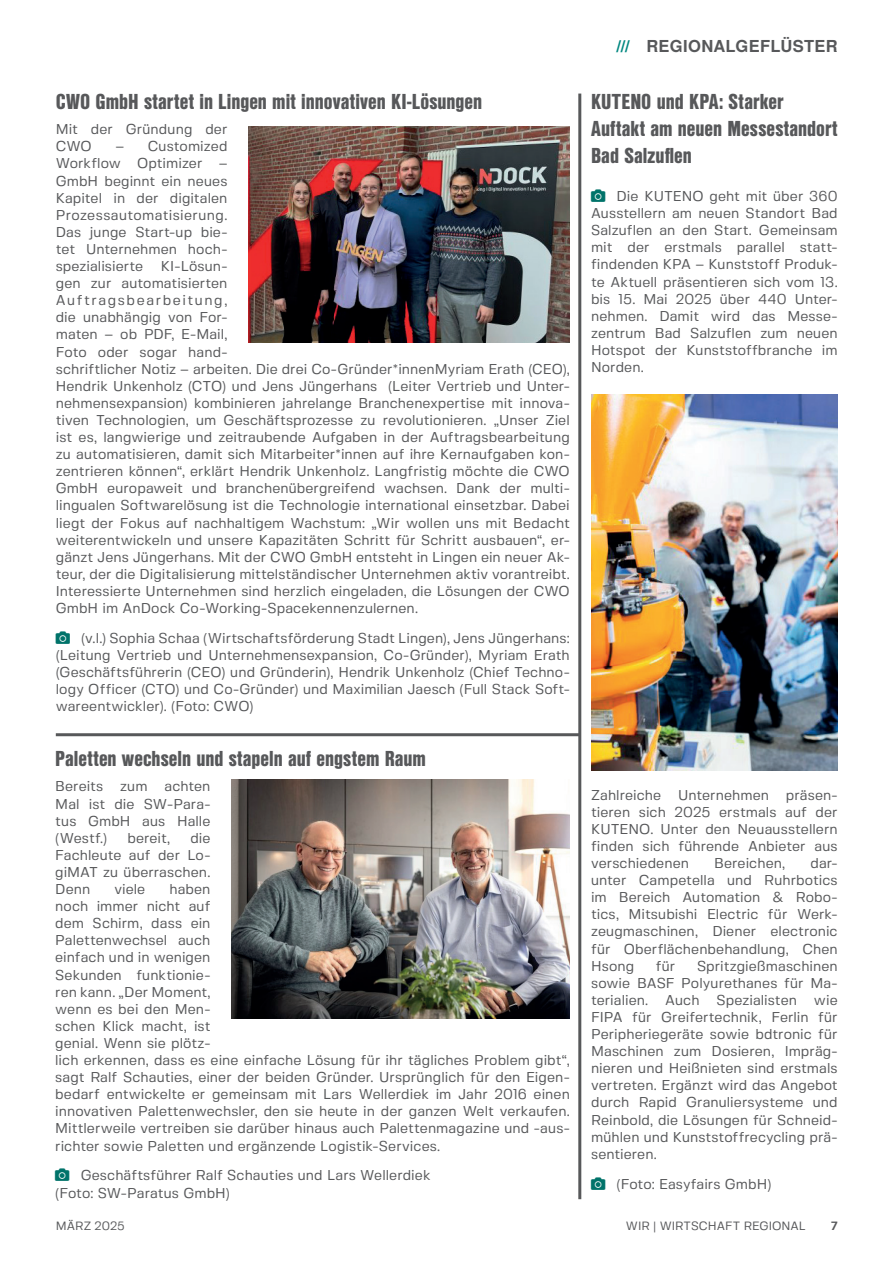
<style>
.page{position:relative;width:893px;height:1263px;background:#fff}
.page>*{position:absolute;margin:0;border:0;box-sizing:border-box;transform-origin:0 0}
.t1{font:900 21px/27px "Nimbus San Con L";color:#57585a}
.t2{font:700 16.5px "Te X Gyre Heros";letter-spacing:.02em;color:#57585a}
.t3{font:14.25px/17.1px "Fivo Sans";letter-spacing:.005em;color:#57585a;text-align:justify}
.t4{font:12px "Fivo Sans";color:#57585a}
.t5{font:700 12px "Fivo Sans";color:#57585a}
.s1{color:#008780}
</style>
<div class="page">
<hr style="left:56px;top:733px;width:525px;height:3px;background:#57585a">
<hr style="left:578px;top:94px;width:3px;height:1105px;background:#57585a">
<img style="left:232px;top:780px;width:338px;height:238px">
<img style="left:249px;top:126px;width:321px;height:216px">
<img style="left:591px;top:394px;width:247px;height:377px">
<h1 class="t1" style="left:56px;top:87px;width:428px">CWO GmbH startet in Lingen mit innovativen KI-Lösungen</h1>
<p class="t3" style="left:56px;top:121px;width:173px">Mit der Gründung der<br>CWO</p>
<p class="t3" style="left:56px;top:138px;width:516px;text-align:left;text-indent:60px">– Customized<br>Workflow Optimizer –<br>GmbH beginnt ein neues<br>Kapitel in der digitalen<br>Prozessautomatisierung.<br>Das junge Start-up bie-<br>tet Unternehmen hoch-<br>spezialisierte KI-Lösun-<br>gen zur automatisierten<br>Auftragsbearbeitung,<br>die unabhängig von For-<br>maten – ob PDF, E-Mail,<br>Foto oder sogar hand-<br>schriftlicher Notiz – arbeiten. Die drei Co-Gründer*innenMyriam Erath (CEO), Hendrik Unkenholz (CTO) und Jens Jüngerhans (Leiter Vertrieb und Unter&shy;nehmensexpansion) kombinieren jahrelange Branchenexpertise mit innova&shy;tiven Technologien, um Geschäftsprozesse zu revolutionieren. „Unser Ziel ist es, langwierige und zeitraubende Aufgaben in der Auftragsbearbeitung zu automatisieren, damit sich Mitarbeiter*innen auf ihre Kernaufgaben kon&shy;zentrieren können“, erklärt Hendrik Unkenholz. Langfristig möchte die CWO GmbH europaweit und branchenübergreifend wachsen. Dank der multi&shy;lingualen Softwarelösung ist die Technologie international einsetzbar. Dabei liegt der Fokus auf nachhaltigem Wachstum: „Wir wollen uns mit Bedacht weiterentwickeln und unsere Kapazitäten Schritt für Schritt ausbauen“, er&shy;gänzt Jens Jüngerhans. Mit der CWO GmbH entsteht in Lingen ein neuer Ak&shy;teur, der die Digitalisierung mittelständischer Unternehmen aktiv vorantreibt.<br>Interessierte Unternehmen sind herzlich eingeladen, die Lösungen der CWO GmbH im AnDock Co-Working-Spacekennenzulernen.</p>
<p class="t3" style="left:56px;top:629px;width:515px;text-indent:26px">(v.l.) Sophia Schaa (Wirtschaftsförderung Stadt Lingen), Jens Jüngerhans: (Leitung Vertrieb und Unternehmensexpansion, Co-Gründer), Myriam Erath (Geschäftsführerin (CEO) und Gründerin), Hendrik Unkenholz (Chief Techno&shy;logy Officer (CTO) und Co-Gründer) und Maximilian Jaesch (Full Stack Soft&shy;wareentwickler). (Foto: CWO)</p>
<h1 class="t1" style="left:55px;top:744px;width:372px">Paletten wechseln und stapeln auf engstem Raum</h1>
<p class="t3" style="left:55px;top:778px;width:157px">Bereits zum achten Mal ist die SW-Para&shy;tus GmbH aus Halle (Westf.)</p>
<p class="t3" style="left:55px;top:829px;width:157px;text-indent:135px">die Fachleute auf der Lo&shy;giMAT zu überraschen.<br>Denn</p>
<p class="t3" style="left:127px;top:829px;width:44px">bereit,</p>
<p class="t3" style="left:114px;top:880px;width:33px">viele</p>
<p class="t3" style="left:55px;top:880px;width:516px;text-align:left;text-indent:114px">haben<br>noch immer nicht auf<br>dem Schirm, dass ein<br>Palettenwechsel auch<br>einfach und in wenigen<br>Sekunden funktionie-<br>ren kann. „Der Moment,<br>wenn es bei den Men-<br>schen Klick macht, ist<br>genial. Wenn sie plötz-<br>lich erkennen, dass es eine einfache Lösung für ihr tägliches Problem gibt“, sagt Ralf Schauties, einer der beiden Gründer. Ursprünglich für den Eigen&shy;bedarf entwickelte er gemeinsam mit Lars Wellerdiek im Jahr 2016 einen innovativen Palettenwechsler, den sie heute in der ganzen Welt verkaufen.<br>Mittlerweile vertreiben sie darüber hinaus auch Palettenmagazine und -aus&shy;richter sowie Paletten und ergänzende Logistik-Services.</p>
<p class="t3" style="left:55px;top:1167px;width:377px;text-indent:26px">Geschäftsführer Ralf Schauties und Lars Wellerdiek (Foto: SW-Paratus GmbH)</p>
<p class="t2" style="left:617px;top:34px;width:223px"><span class="s1">///</span> REGIONALGEFLÜSTER</p>
<h1 class="t1" style="left:591px;top:87px;width:248px">KUTENO und KPA: Starker<br>Auftakt am neuen Messestandort<br>Bad Salzuflen</h1>
<p class="t3" style="left:591px;top:187px;width:248px;text-indent:26px">Die KUTENO geht mit über 360<br>Ausstellern am neuen Standort Bad Salzuflen an den Start. Gemeinsam mit der erstmals parallel statt&shy;findenden KPA – Kunststoff Produk&shy;te Aktuell präsentieren sich vom 13. bis 15. Mai 2025 über 440 Unter&shy;nehmen. Damit wird das Messe&shy;zentrum Bad Salzuflen zum neuen Hotspot der Kunststoffbranche im Norden.</p>
<p class="t3" style="left:591px;top:786px;width:248px">Zahlreiche Unternehmen präsen&shy;tieren sich 2025 erstmals auf der KUTENO. Unter den Neuausstellern finden sich führende Anbieter aus verschiedenen</p>
<p class="t3" style="left:714px;top:854px;width:73px">Bereichen,</p>
<p class="t3" style="left:591px;top:854px;width:248px;text-indent:219px">dar&shy;unter Campetella und Ruhrbotics im Bereich Automation &amp; Robo&shy;tics, Mitsubishi Electric für Werk&shy;zeugmaschinen, Diener electronic für Oberflächenbehandlung, Chen Hsong</p>
<p class="t3" style="left:591px;top:957px;width:248px;text-indent:106px">Spritzgießmaschinen sowie BASF Polyurethanes für Ma&shy;terialien. Auch Spezialisten wie FIPA für Greifertechnik, Ferlin für Peripheriegeräte sowie bdtronic für Maschinen zum Dosieren, Impräg&shy;nieren und Heißnieten sind erstmals vertreten. Ergänzt wird das Angebot durch Rapid Granuliersysteme und Reinbold, die Lösungen für Schneid&shy;mühlen und Kunststoffrecycling prä&shy;sentieren.</p>
<p class="t3" style="left:617px;top:1175px;width:156px">(Foto: Easyfairs GmbH)</p>
<p class="t3" style="left:656px;top:957px;width:21px">für</p>
<p class="t4" style="left:56px;top:1219px;width:71px">MÄRZ 2025</p>
<p class="t4" style="left:626px;top:1219px;width:181px">WIR | WIRTSCHAFT REGIONAL</p>
<p class="t5" style="left:831px;top:1219px;width:8px">7</p>
</div>
